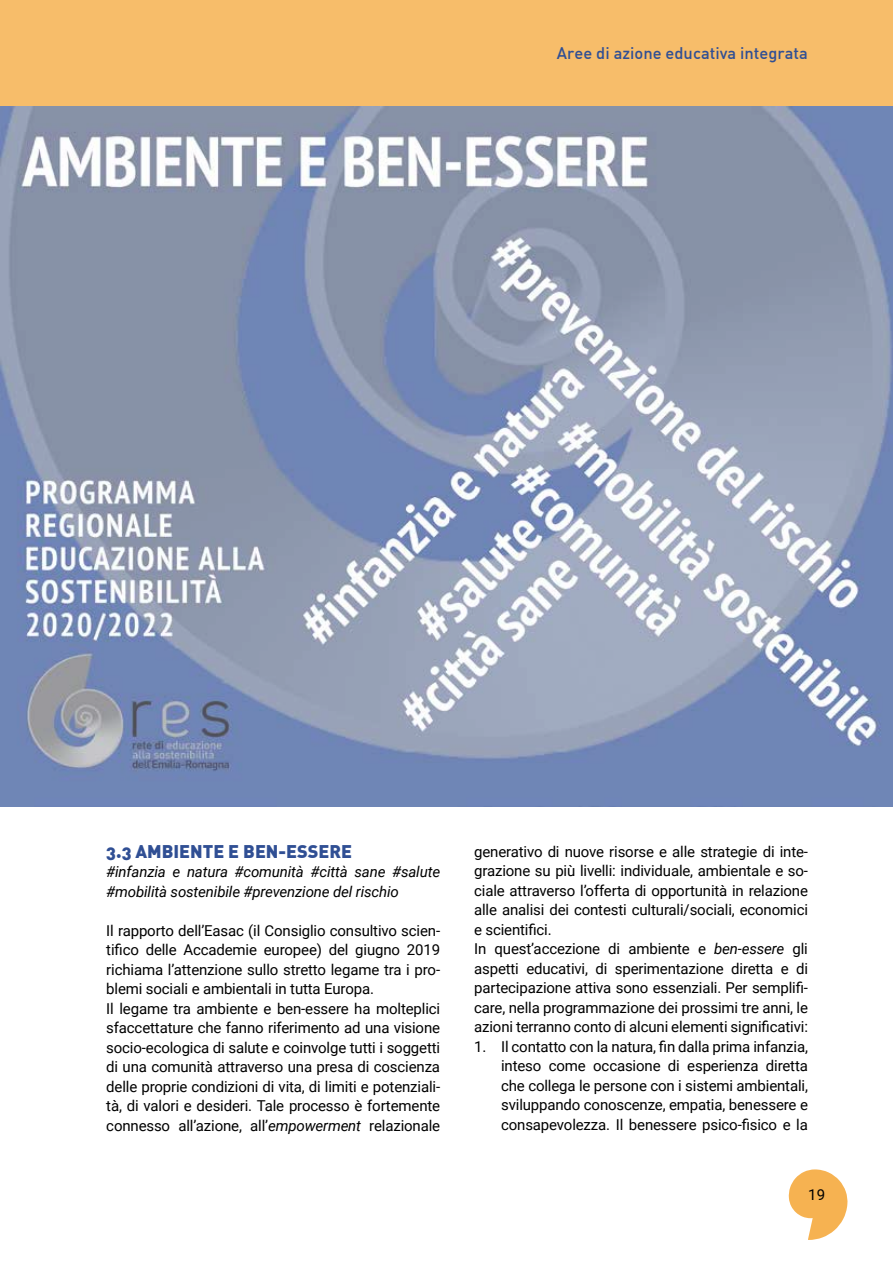
<style>
.page{position:relative;width:893px;height:1263px;background:#fff}
.page>*{position:absolute;margin:0;border:0;box-sizing:border-box;transform-origin:0 0}
.t1{font:900 18px "DIN Alternate";color:#304f94}
.t2{font:500 16.5px "DIN";color:#304f94}
.t3{font:15px/19.5px "Roboto";letter-spacing:-.01em;color:#000}
.t4{font:italic 15px/19.5px "Roboto";letter-spacing:-.01em;color:#000}
.s1{font-style:italic}
</style>
<div class="page">
<svg style="left:789px;top:1169px;width:59px;height:71px"></svg>
<div style="left:0;top:0;width:893px;height:106px;background:#f7bd6a"></div>
<hr style="left:0;top:0;width:1px;height:106px;background:#f39207">
<img style="left:0;top:106px;width:893px;height:700px">
<p class="t2" style="left:557px;top:42px;width:252px">Aree di azione educativa integrata</p>
<p class="t1" style="left:106px;top:839px;width:247px">3.3 AMBIENTE E BEN-ESSERE</p>
<p class="t4" style="left:106px;top:861px;width:335px">#infanzia e natura #comunità #città sane #salute #mobilità sostenibile #prevenzione del rischio</p>
<p class="t3" style="left:106px;top:920px;width:335px">Il rapporto dell’Easac (il Consiglio consultivo scien&shy;tifico delle Accademie europee) del giugno 2019 richiama l’attenzione sullo stretto legame tra i pro&shy;blemi sociali e ambientali in tutta Europa.<br>Il legame tra ambiente e ben-essere ha molteplici sfaccettature che fanno riferimento ad una visione socio-ecologica di salute e coinvolge tutti i soggetti di una comunità attraverso una presa di coscienza delle proprie condizioni di vita, di limiti e potenziali&shy;tà, di valori e desideri. Tale processo è fortemente connesso all’azione, all’<span class="s1">empowerment</span> relazionale</p>
<p class="t3" style="left:474px;top:841px;width:335px">generativo di nuove risorse e alle strategie di inte&shy;grazione su più livelli: individuale, ambientale e so&shy;ciale attraverso l’offerta di opportunità in relazione alle analisi dei contesti culturali/sociali, economici e scientifici.<br>In quest’accezione di ambiente e <span class="s1">ben-essere</span> gli aspetti educativi, di sperimentazione diretta e di partecipazione attiva sono essenziali. Per semplifi&shy;care, nella programmazione dei prossimi tre anni, le azioni terranno conto di alcuni elementi significativi:</p>
<p class="t3" style="left:501px;top:1036px;width:308px;text-align:justify;text-indent:-27px">1. Il contatto con la natura, fin dalla prima infanzia, inteso come occasione di esperienza diretta che collega le persone con i sistemi ambientali, sviluppando conoscenze, empatia, benessere e consapevolezza. Il benessere psico-fisico e la</p>
<p class="t3" style="left:808px;top:1184px;width:18px">19</p>
</div>
